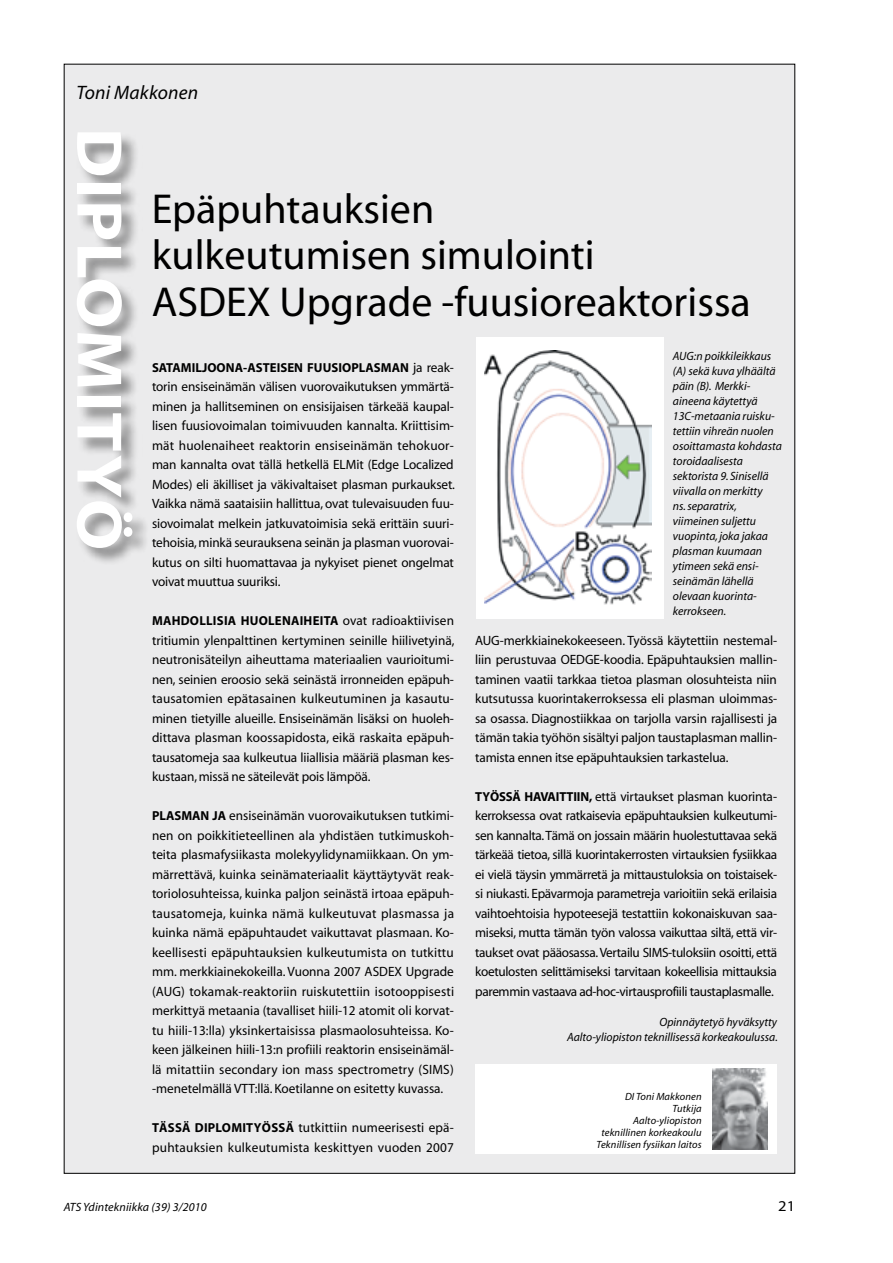
<style>
.page{position:relative;width:893px;height:1263px;background:#fff}
.page>*{position:absolute;margin:0;border:0;box-sizing:border-box;transform-origin:0 0}
.t1{font:700 64.8px "Myriad";color:#fff;scale:1.11 1}
.t2{font:42px/46.5px "Myriad";color:#000}
.t3{font:italic 19.5px "Myriad";letter-spacing:.01em;color:#000}
.t4{font:15px "Myriad";color:#000;scale:1.1 1}
.t5{font:13.5px/19.5px "Myriad";letter-spacing:-.01em;color:#000;text-align:justify}
.t6{font:13.5px/19.5px "Myriad";letter-spacing:.02em;color:#000}
.t7{font:700 13.05px "Myriad";letter-spacing:.01em;color:#000}
.t8{font:italic 12px/15px "Myriad";color:#000;text-align:right}
.t9{font:italic 10.5px/12px "Myriad";letter-spacing:.01em;color:#000;text-align:right}
.s1{font-weight:400;font-size:13.5px}
.s2{font-weight:700;font-size:13.05px}
</style>
<div class="page">
<div style="left:64px;top:64px;width:731px;height:1109px;background:#ebebec"></div>
<div style="left:76px;top:132px;width:74px;height:433px;background:#000;opacity:.4"></div>
<div style="left:475px;top:1064px;width:302px;height:90px;background:#fff"></div>
<img style="left:713px;top:1069px;width:55px;height:81px">
<div style="left:476px;top:337px;width:187px;height:282px;background:#fff"></div>
<img style="left:484px;top:351px;width:168px;height:254px">
<h3 class="t3" style="left:77px;top:83px;width:123px">Toni Makkonen</h3>
<h1 class="t1" style="left:133px;top:128px;width:376px;rotate:90deg">DIPLOMITYÖ</h1>
<h2 class="t2" style="left:152px;top:187px;width:601px">Epäpuhtauksien<br>kulkeutumisen simulointi<br>ASDEX Upgrade -fuusioreaktorissa</h2>
<p class="t7" style="left:152px;top:360px;width:303px">SATAMILJOONA-ASTEISEN FUUSIOPLASMAN <span class="s1">ja reak-</span></p>
<p class="t5" style="left:152px;top:377px;width:304px">torin ensiseinämän välisen vuorovaikutuksen ymmärtä&shy;minen ja hallitseminen on ensisijaisen tärkeää kaupal&shy;lisen fuusiovoimalan toimivuuden kannalta. Kriittisim&shy;mät huolenaiheet reaktorin ensiseinämän tehokuor&shy;man kannalta ovat tällä hetkellä ELMit (Edge Localized Modes) eli äkilliset ja väkivaltaiset plasman purkaukset.<br>Vaikka nämä saataisiin hallittua, ovat tulevaisuuden fuu&shy;siovoimalat melkein jatkuvatoimisia sekä erittäin suuri&shy;tehoisia, minkä seurauksena seinän ja plasman vuorovai&shy;kutus on silti huomattavaa ja nykyiset pienet ongelmat voivat muuttua suuriksi.</p>
<p class="t7" style="left:152px;top:614px;width:303px">MAHDOLLISIA HUOLENAIHEITA <span class="s1">ovat radioaktiivisen</span></p>
<p class="t5" style="left:152px;top:631px;width:304px">tritiumin ylenpalttinen kertyminen seinille hiilivetyinä, neutronisäteilyn aiheuttama materiaalien vaurioitumi&shy;nen, seinien eroosio sekä seinästä irronneiden epäpuh&shy;tausatomien epätasainen kulkeutuminen ja kasautu&shy;minen tietyille alueille. Ensiseinämän lisäksi on huoleh&shy;dittava plasman koossapidosta, eikä raskaita epäpuh&shy;tausatomeja saa kulkeutua liiallisia määriä plasman kes&shy;kustaan, missä ne säteilevät pois lämpöä.</p>
<p class="t5" style="left:152px;top:806px;width:304px"><span class="s2">PLASMAN JA</span> ensiseinämän vuorovaikutuksen tutkimi&shy;nen on poikkitieteellinen ala yhdistäen tutkimuskoh&shy;teita plasmafysiikasta molekyylidynamiikkaan. On ym&shy;märrettävä, kuinka seinämateriaalit käyttäytyvät reak&shy;toriolosuhteissa, kuinka paljon seinästä irtoaa epäpuh&shy;tausatomeja, kuinka nämä kulkeutuvat plasmassa ja kuinka nämä epäpuhtaudet vaikuttavat plasmaan. Ko&shy;keellisesti epäpuhtauksien kulkeutumista on tutkittu mm. merkkiainekokeilla. Vuonna 2007 ASDEX Upgrade (AUG) tokamak-reaktoriin ruiskutettiin isotooppisesti merkittyä metaania (tavalliset hiili-12 atomit oli korvat&shy;tu hiili-13:lla) yksinkertaisissa plasmaolosuhteissa. Ko&shy;keen jälkeinen hiili-13:n profiili reaktorin ensiseinämäl&shy;lä mitattiin secondary ion mass spectrometry (SIMS) -menetelmällä VTT:llä. Koetilanne on esitetty kuvassa.</p>
<p class="t6" style="left:152px;top:1118px;width:304px"><span class="s2">TÄSSÄ DIPLOMITYÖSSÄ</span> tutkittiin numeerisesti epä&shy;puhtauksien kulkeutumista keskittyen vuoden 2007</p>
<p class="t8" style="left:673px;top:349px;width:110px;text-align:left">AUG:n poikkileikkaus (A) sekä kuva ylhäältä päin (B). Merkki&shy;aineena käytettyä<br>13C-metaania ruisku&shy;tettiin vihreän nuolen osoittamasta kohdasta toroidaalisesta sektorista 9. Sinisellä viivalla on merkitty<br>ns. separatrix, viimeinen suljettu vuopinta, joka jakaa plasman kuumaan ytimeen sekä ensi&shy;seinämän lähellä olevaan kuorinta&shy;kerrokseen.</p>
<p class="t5" style="left:475px;top:631px;width:304px">AUG-merkkiainekokeeseen. Työssä käytettiin nestemal&shy;liin perustuvaa OEDGE-koodia. Epäpuhtauksien mallin&shy;taminen vaatii tarkkaa tietoa plasman olosuhteista niin kutsutussa kuorintakerroksessa eli plasman uloimmas&shy;sa osassa. Diagnostiikkaa on tarjolla varsin rajallisesti ja tämän takia työhön sisältyi paljon taustaplasman mallin&shy;tamista ennen itse epäpuhtauksien tarkastelua.</p>
<p class="t5" style="left:475px;top:787px;width:303px"><span class="s2">TYÖSSÄ HAVAITTIIN,</span> että virtaukset plasman kuorinta&shy;kerroksessa ovat ratkaisevia epäpuhtauksien kulkeutumi&shy;sen kannalta. Tämä on jossain määrin huolestuttavaa sekä tärkeää tietoa, sillä kuorintakerrosten virtauksien fysiikkaa ei vielä täysin ymmärretä ja mittaustuloksia on toistaisek&shy;si niukasti. Epävarmoja parametreja varioitiin sekä erilaisia vaihtoehtoisia hypoteesejä testattiin kokonaiskuvan saa&shy;miseksi, mutta tämän työn valossa vaikuttaa siltä, että vir&shy;taukset ovat pääosassa. Vertailu SIMS-tuloksiin osoitti, että koetulosten selittämiseksi tarvitaan kokeellisia mittauksia paremmin vastaava ad-hoc-virtausprofiili taustaplasmalle.</p>
<p class="t8" style="left:567px;top:1015px;width:212px">Opinnäytetyö hyväksytty<br>Aalto-yliopiston teknillisessä korkeakoulussa.</p>
<p class="t9" style="left:597px;top:1090px;width:106px">DI Toni Makkonen<br>Tutkija<br>Aalto-yliopiston teknillinen korkeakoulu<br>Teknillisen fysiikan laitos</p>
<p class="t8" style="left:64px;top:1200px;width:145px">ATS Ydintekniikka (39) 3/2010</p>
<p class="t4" style="left:778px;top:1198px;width:17px">21</p>
</div>
